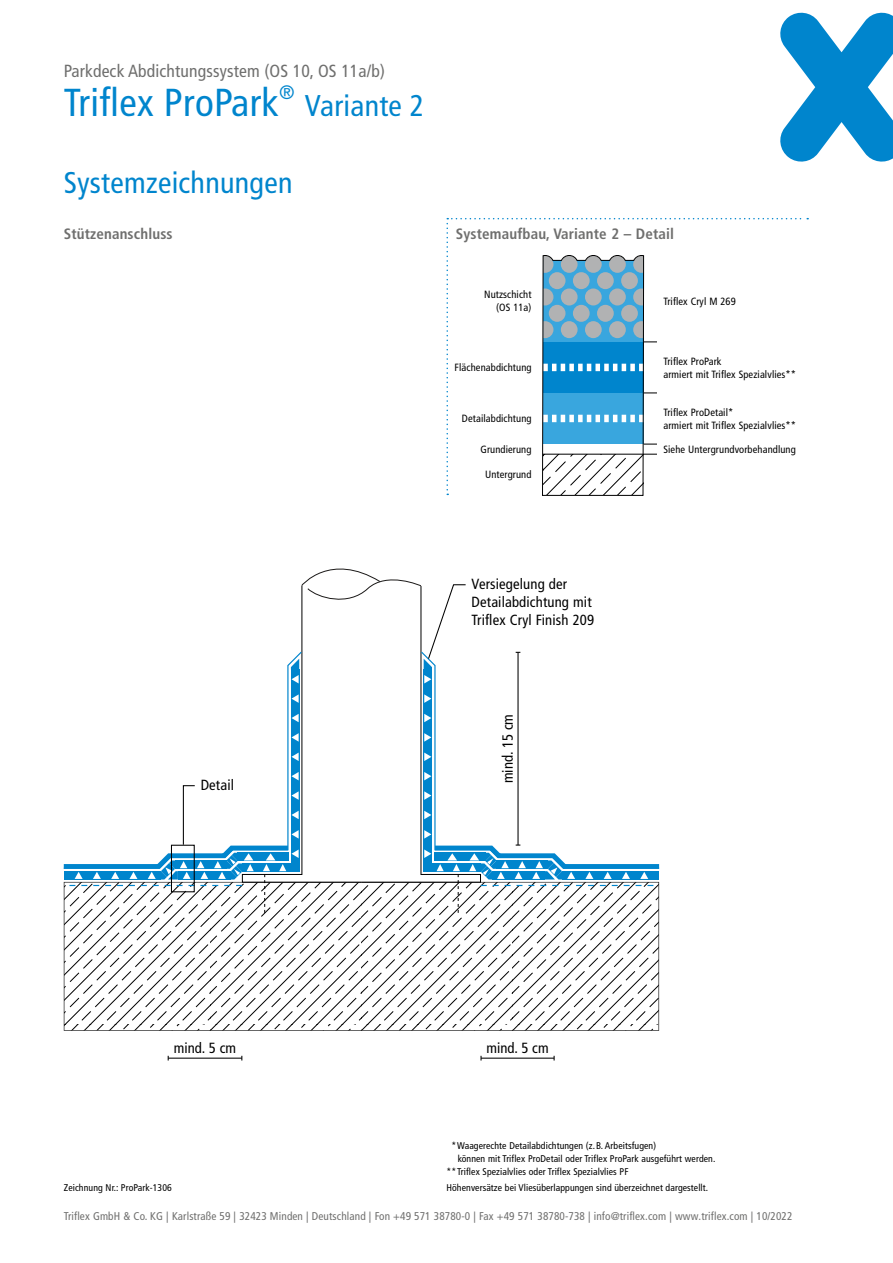
<style>
.page{position:relative;width:893px;height:1263px;background:#fff}
.page>*{position:absolute;margin:0;border:0;box-sizing:border-box;transform-origin:0 0}
.t1{font:condensed 39px "Frutiger LT Pro";letter-spacing:.01em;color:#0085cd}
.t2{font:condensed 30px "Frutiger LT Pro";letter-spacing:.01em;color:#0085cd}
.t3{font:condensed 17.55px "Frutiger LT Pro";letter-spacing:.01em;color:#6f6f6e}
.t4{font:700 condensed 15px "Frutiger LT Pro";letter-spacing:.01em;color:#6f6f6e}
.t5{font:condensed 14.7px/17.9px "Frutiger LT Pro";letter-spacing:.01em;color:#000}
.t6{font:condensed 11.25px "Frutiger LT Pro";letter-spacing:.01em;color:#6f6f6e}
.t7{font:condensed 10.5px/12.8px "Frutiger LT Pro";letter-spacing:.01em;color:#000}
.t8{font:condensed 9.75px/12.8px "Frutiger LT Pro";letter-spacing:.01em;color:#000}
.s1{color:#fff}
</style>
<div class="page">
<svg style="left:780px;top:13px;width:113px;height:149px"></svg>
<svg style="left:64px;top:914px;width:595px;height:117px"></svg>
<hr style="left:168px;top:1057px;width:74px;height:2px;background:#000">
<hr style="left:481px;top:1057px;width:73px;height:2px;background:#000">
<svg style="left:64px;top:569px;width:595px;height:345px"></svg>
<svg style="left:446px;top:218px;width:362px;height:278px"></svg>
<h3 class="t3" style="left:64px;top:61px;width:323px">Parkdeck Abdichtungssystem (OS 10, OS 11a/b)</h3>
<h1 class="t1" style="left:64px;top:80px;width:233px">Triflex ProPark<sup>®</sup></h1>
<h2 class="t2" style="left:305px;top:88px;width:121px">Variante 2</h2>
<h2 class="t2" style="left:64px;top:165px;width:230px">Systemzeichnungen</h2>
<h3 class="t4" style="left:64px;top:224px;width:110px">Stützenanschluss</h3>
<h3 class="t5" style="left:201px;top:776px;width:35px">Detail</h3>
<h3 class="t4" style="left:456px;top:224px;width:220px">Systemaufbau, Variante 2 – Detail</h3>
<p class="t7" style="left:484px;top:288px;width:49px;text-align:right">Nutzschicht (OS 11a)</p>
<p class="t7" style="left:663px;top:295px;width:74px">Triflex Cryl M 269</p>
<p class="t7" style="left:455px;top:361px;width:78px">Flächenabdichtung</p>
<p class="t7" style="left:663px;top:355px;width:134px">Triflex ProPark<br>armiert mit Triflex Spezialvlies**</p>
<p class="t7" style="left:462px;top:412px;width:71px">Detailabdichtung</p>
<p class="t7" style="left:663px;top:406px;width:134px">Triflex ProDetail*<br>armiert mit Triflex Spezialvlies**</p>
<p class="t7" style="left:480px;top:443px;width:53px">Grundierung</p>
<p class="t7" style="left:485px;top:468px;width:48px">Untergrund</p>
<h3 class="t5" style="left:472px;top:575px;width:124px">Versiegelung der<br>Detailabdichtung mit<br>Triflex Cryl Finish 209</h3>
<h3 class="t5" style="left:499px;top:783px;width:71px;rotate:-90deg">mind. 15 cm</h3>
<p class="t7" style="left:663px;top:443px;width:134px">Siehe Untergrundvorbehandlung</p>
<h3 class="t5" style="left:174px;top:1039px;width:64px">mind. 5 cm</h3>
<h3 class="t5" style="left:486px;top:1039px;width:64px">mind. 5 cm</h3>
<p class="t8" style="left:64px;top:1181px;width:110px">Zeichnung Nr.: ProPark-1306</p>
<p class="t8" style="left:446px;top:1140px;width:270px"><span class="s1">*</span>*Waagerechte Detailabdichtungen (z.B. Arbeitsfugen)<br><span class="s1">**</span> können mit Triflex ProDetail oder Triflex ProPark ausgeführt werden. **Triflex Spezialvlies oder Triflex Spezialvlies PF</p>
<p class="t8" style="left:446px;top:1181px;width:263px">Höhenversätze bei Vliesüberlappungen sind überzeichnet dargestellt.</p>
<p class="t6" style="left:64px;top:1210px;width:730px">Triflex GmbH &amp; Co. KG | Karlstraße 59 | 32423 Minden | Deutschland | Fon +49 571 38780-0 | Fax +49 571 38780-738 | info@triflex.com | www.triflex.com | 10/2022</p>
</div>
